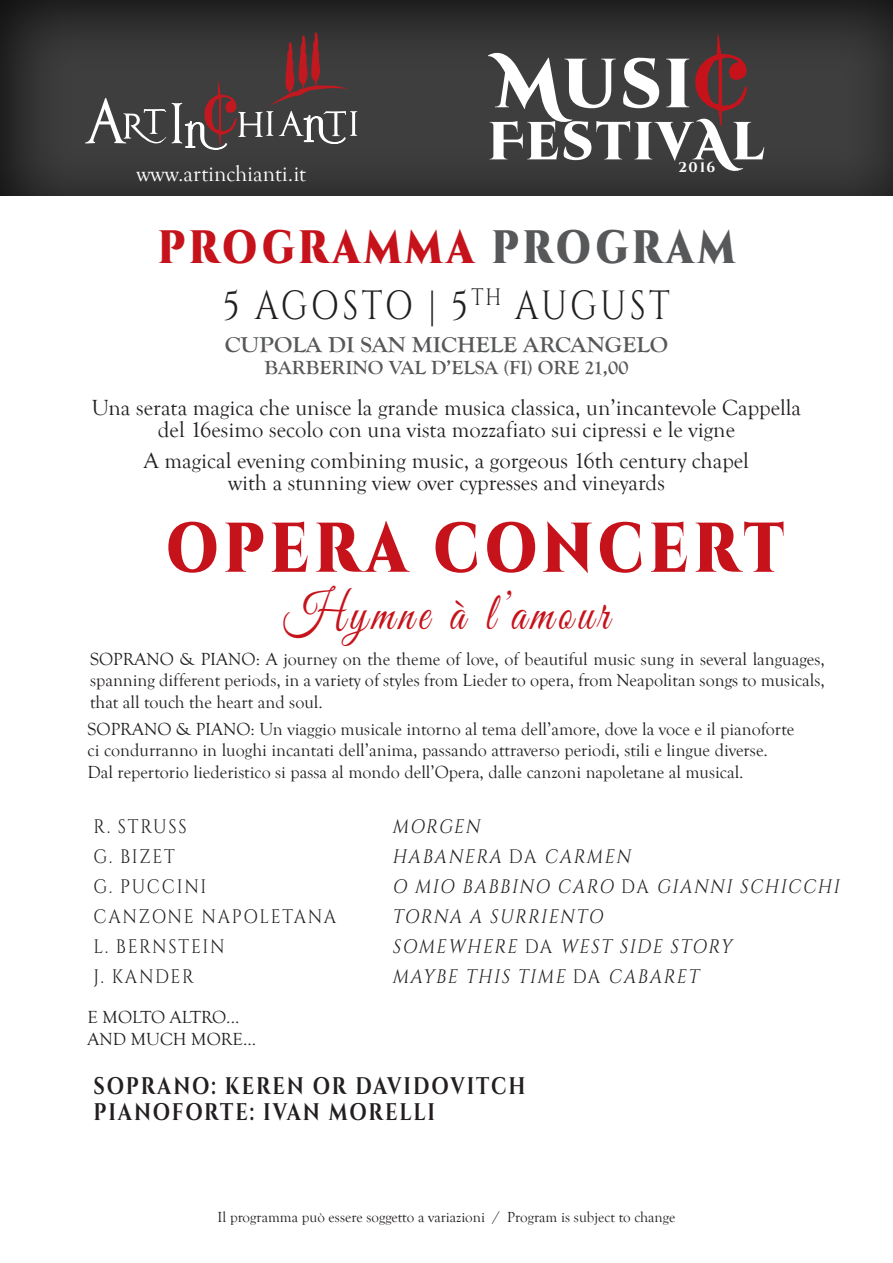
<style>
.page{position:relative;width:893px;height:1263px;background:#fff}
.page>*{position:absolute;margin:0;border:0;box-sizing:border-box;transform-origin:0 0}
.t1{font:900 70.2px "Cinzel";letter-spacing:.095em;color:#c6131b;scale:.82 1}
.t2{font:54px "Great Vibes";letter-spacing:.1em;color:#c6131b;scale:.82 1}
.t3{font:900 46.8px "Cinzel";letter-spacing:.1em;color:#c6131b;scale:.82 1}
.t4{font:40.65px "Cinzel";letter-spacing:.1em;color:#231f20;scale:.82 1}
.t5{font:700 24px "Cinzel";letter-spacing:.095em;color:#231f20;scale:.82 1}
.t6{font:22.5px "Goudy Old Style T";color:#231f20}
.t7{font:22.5px "Goudy Old Style T";color:#fff}
.t8{font:700 22.35px "Goudy Old Style T";color:#57585a;scale:1.06 1}
.t9{font:700 19.65px "Goudy Old Style T";color:#57585a}
.t10{font:italic 19.5px "Cinzel";color:#231f20;scale:.89 1}
.t11{font:19.5px "Cinzel";letter-spacing:.1em;color:#231f20;scale:.89 1}
.t12{font:18px/21.6px "Goudy Old Style T";color:#231f20;text-align:justify}
.t13{font:15px "Goudy Old Style T";color:#231f20}
.t14{font:700 14.1px "Cinzel";color:#fff}
.s1{color:#57585a}
.s2{font-style:normal}
</style>
<div class="page">
<div style="left:0;top:0;width:893px;height:198px;background:#231f20;opacity:.9"></div>
<svg style="left:85px;top:31px;width:272px;height:120px;background:#4c4445"></svg>
<svg style="left:488px;top:34px;width:276px;height:140px"></svg>
<p class="t7" style="left:136px;top:161px;width:171px">www.artinchianti.it</p>
<p class="t14" style="left:678px;top:159px;width:38px">2016</p>
<p class="t3" style="left:158px;top:217px;width:705px">PROGRAMMA <span class="s1">PROGRAM</span></p>
<p class="t4" style="left:223px;top:281px;width:546px">5 AGOSTO | 5<sup>TH</sup> AUGUST</p>
<p class="t8" style="left:225px;top:332px;width:420px">CUPOLA DI SAN MICHELE ARCANGELO</p>
<p class="t9" style="left:264px;top:357px;width:366px">BARBERINO VAL D’ELSA (FI) ORE 21,00</p>
<p class="t6" style="left:92px;top:395px;width:711px">Una serata magica che unisce la grande musica classica, un’incantevole Cappella</p>
<p class="t6" style="left:158px;top:417px;width:579px">del 16esimo secolo con una vista mozzafiato sui cipressi e le vigne</p>
<p class="t6" style="left:144px;top:448px;width:606px">A magical evening combining music, a gorgeous 16th century chapel</p>
<p class="t6" style="left:228px;top:470px;width:438px">with a stunning view over cypresses and vineyards</p>
<p class="t1" style="left:166px;top:504px;width:755px">OPERA CONCERT</p>
<p class="t2" style="left:284px;top:583px;width:398px">Hymne à l’amour</p>
<p class="t12" style="left:90px;top:648px;width:736px">SOPRANO &amp; PIANO: A journey on the theme of love, of beautiful music sung in several languages, spanning different periods, in a variety of styles from Lieder to opera, from Neapolitan songs to musicals, that all touch the heart and soul.</p>
<p class="t12" style="left:88px;top:718px;width:708px">SOPRANO &amp; PIANO: Un viaggio musicale intorno al tema dell’amore, dove la voce e il pianoforte</p>
<p class="t12" style="left:88px;top:740px;width:682px">ci condurranno in luoghi incantati dell’anima, passando attraverso periodi, stili e lingue diverse.</p>
<p class="t12" style="left:88px;top:762px;width:658px">Dal repertorio liederistico si passa al mondo dell’Opera, dalle canzoni napoletane al musical.</p>
<p class="t11" style="left:94px;top:816px;width:106px">R. STRUSS</p>
<p class="t10" style="left:392px;top:816px;width:105px">MORGEN</p>
<p class="t11" style="left:94px;top:846px;width:93px">G. BIZET</p>
<p class="t10" style="left:392px;top:846px;width:274px">HABANERA <span class="s2">D A</span> CARMEN</p>
<p class="t11" style="left:94px;top:876px;width:128px">G. PUCCINI</p>
<p class="t10" style="left:392px;top:876px;width:508px">O MIO BABBINO CARO <span class="s2">D A</span> GIANNI SCHICCHI</p>
<p class="t11" style="left:94px;top:906px;width:274px">CANZONE NAPOLETANA</p>
<p class="t10" style="left:392px;top:906px;width:243px">TORNA A SURRIENTO</p>
<p class="t11" style="left:94px;top:936px;width:149px">L. BERNSTEIN</p>
<p class="t10" style="left:392px;top:936px;width:388px">SOMEWHERE <span class="s2">D A</span> WEST SIDE STORY</p>
<p class="t11" style="left:94px;top:966px;width:114px">J. KANDER</p>
<p class="t10" style="left:392px;top:966px;width:351px">MAYBE THIS TIME <span class="s2">D A</span> CABARET</p>
<p class="t12" style="left:88px;top:1006px;width:153px">E MOLTO ALTRO...</p>
<p class="t12" style="left:88px;top:1029px;width:170px">AND MUCH MORE...</p>
<p class="t5" style="left:94px;top:1071px;width:528px">SOPRANO: KEREN OR DAVIDOVITCH</p>
<p class="t5" style="left:94px;top:1097px;width:418px">PIANOFORTE: IVAN MORELLI</p>
<p class="t13" style="left:217px;top:1209px;width:459px">Il programma può essere soggetto a variazioni / Program is subject to change</p>
</div>
